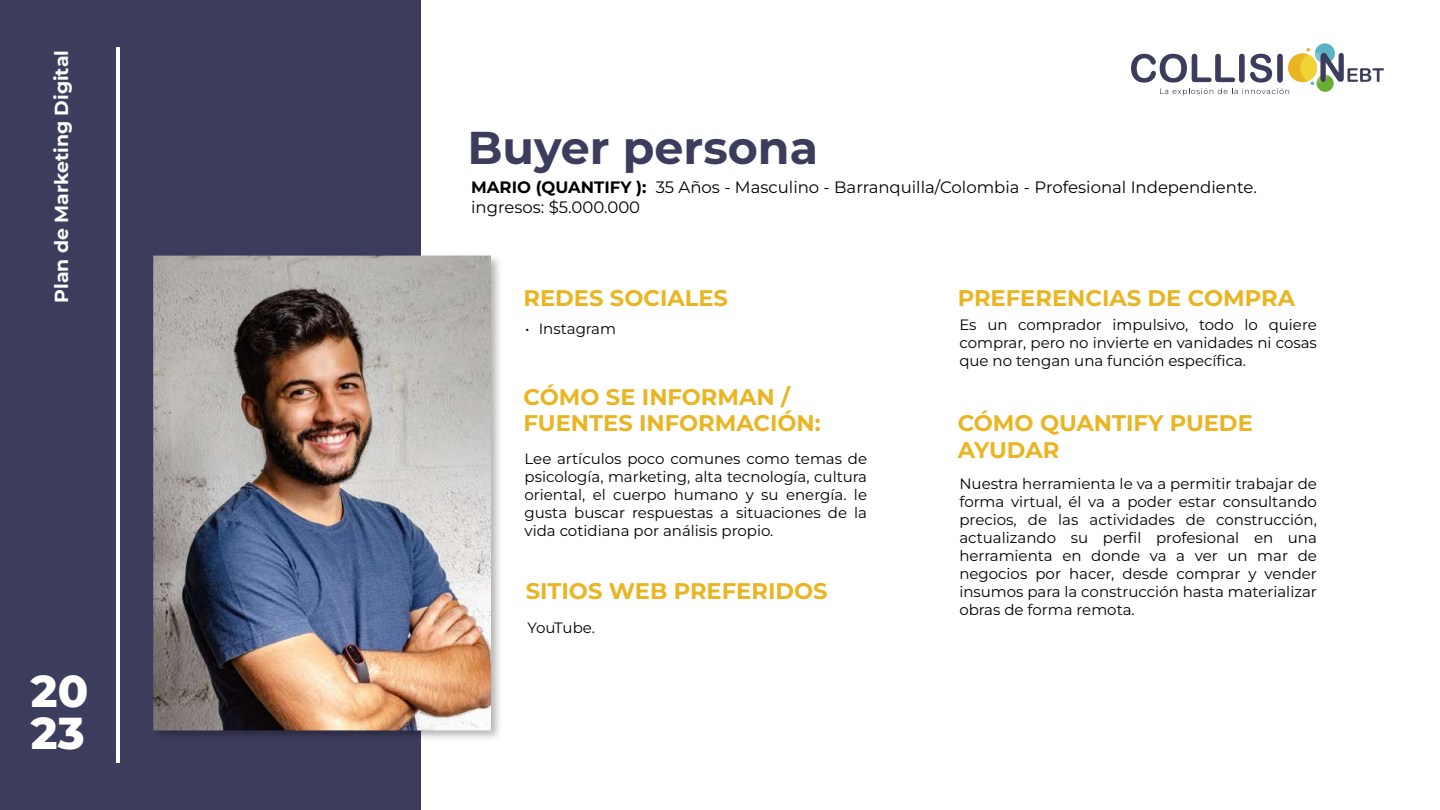
<style>
.page{position:relative;width:1440px;height:810px;background:#fff}
.page>*{position:absolute;margin:0;border:0;box-sizing:border-box;transform-origin:0 0}
.t1{font:700 45.97px "Montserrat";color:#3c3c5c}
.t2{font:800 44.7px/42px "Montserrat";color:#fff}
.t3{font:700 22.58px/26.2px "Montserrat";color:#eab523}
.t4{font:700 18.9px "Montserrat";color:#fff}
.t5{font:16.5px/19.8px "Montserrat";color:#000}
.t6{font:15px/18px "Montserrat";color:#000;text-align:justify}
.s1{font-weight:700}
</style>
<div class="page">
<div style="left:1288px;top:53px;width:29px;height:29px;background:#eab523;border-radius:50%"></div>
<svg style="left:1315px;top:43px;width:20px;height:20px"></svg>
<div style="left:1317px;top:75px;width:17px;height:17px;background:#67ac33;border-radius:50%"></div>
<div style="left:1300px;top:54px;width:17px;height:27px;background:#f1d537;border-radius:50%"></div>
<svg style="left:1306px;top:48px;width:78px;height:37px"></svg>
<svg style="left:1131px;top:54px;width:158px;height:42px"></svg>
<div style="left:0;top:0;width:421px;height:810px;background:#3c3c5c"></div>
<hr style="left:116px;top:47px;width:3px;height:716px;background:#fff">
<img style="left:153px;top:255px;width:347px;height:484px">
<img style="left:154px;top:255px;width:337px;height:475px">
<p class="t4" style="left:49px;top:303px;width:254px;rotate:-90deg">Plan de Marketing Digital</p>
<h2 class="t2" style="left:31px;top:669px;width:59px">20<br>23</h2>
<h1 class="t1" style="left:467px;top:117px;width:352px">Buyer persona</h1>
<p class="t5" style="left:471px;top:177px;width:787px"><span class="s1">MARIO (QUANTIFY ):</span> 35 Años - Masculino - Barranquilla/Colombia - Profesional Independiente. ingresos: $5.000.000</p>
<h3 class="t3" style="left:524px;top:284px;width:206px">REDES SOCIALES</h3>
<p class="t6" style="left:525px;top:319px;width:92px">• Instagram</p>
<h3 class="t3" style="left:524px;top:383px;width:299px">CÓMO SE INFORMAN /<br>FUENTES INFORMACIÓN:</h3>
<p class="t6" style="left:525px;top:449px;width:344px">Lee artículos poco comunes como temas de psicología, marketing, alta tecnología, cultura oriental, el cuerpo humano y su energía. le gusta buscar respuestas a situaciones de la vida cotidiana por análisis propio.</p>
<h3 class="t3" style="left:526px;top:577px;width:303px">SITIOS WEB PREFERIDOS</h3>
<p class="t6" style="left:527px;top:618px;width:69px">YouTube.</p>
<h3 class="t3" style="left:958px;top:284px;width:339px">PREFERENCIAS DE COMPRA</h3>
<p class="t6" style="left:959px;top:315px;width:359px">Es un comprador impulsivo, todo lo quiere comprar, pero no invierte en vanidades ni cosas que no tengan una función específica.</p>
<h3 class="t3" style="left:958px;top:410px;width:297px">CÓMO QUANTIFY PUEDE<br>AYUDAR</h3>
<p class="t6" style="left:959px;top:474px;width:359px">Nuestra herramienta le va a permitir trabajar de forma virtual, él va a poder estar consultando precios, de las actividades de construcción, actualizando su perfil profesional en una herramienta en donde va a ver un mar de negocios por hacer, desde comprar y vender insumos para la construcción hasta materializar obras de forma remota.</p>
</div>
